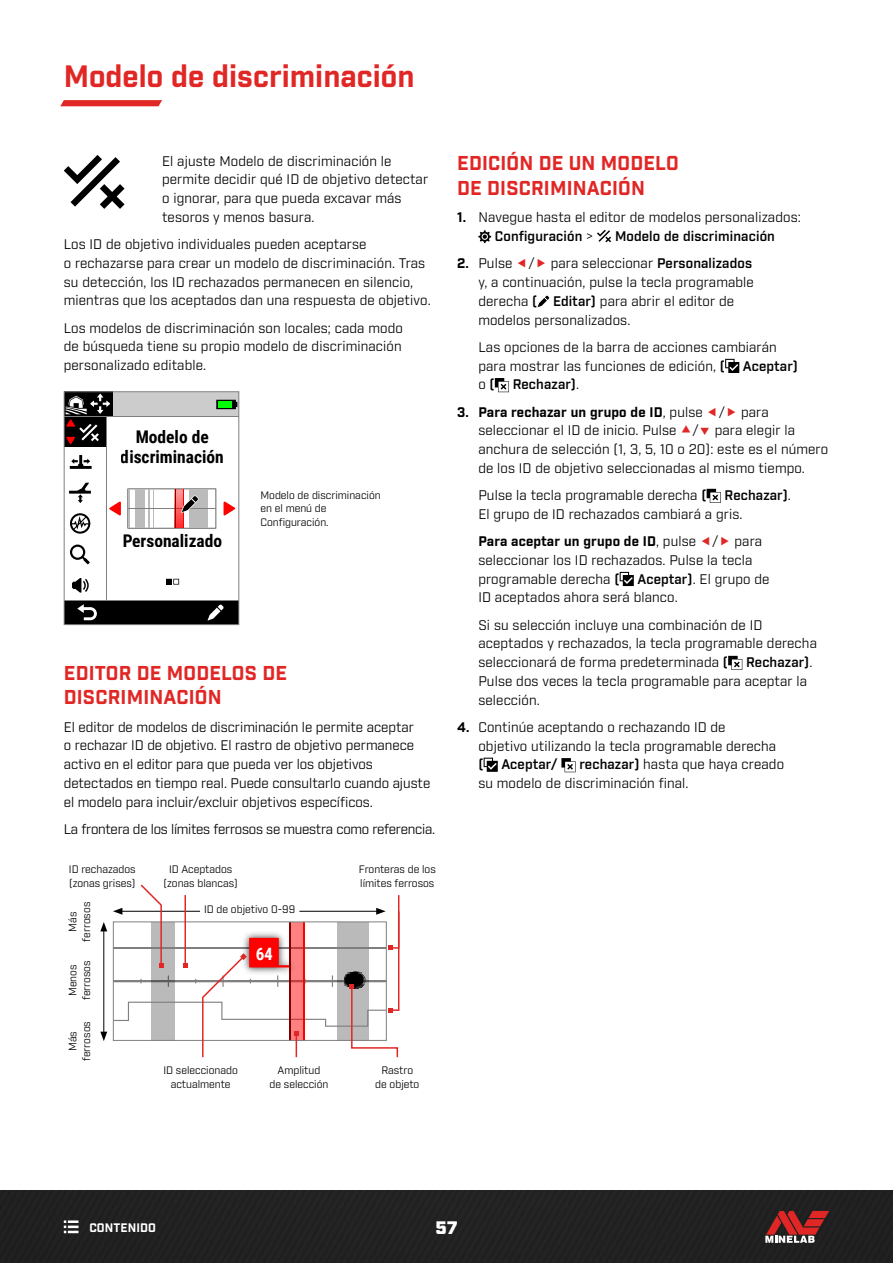
<style>
.page{position:relative;width:893px;height:1263px;background:#fff}
.page>*{position:absolute;margin:0;border:0;box-sizing:border-box;transform-origin:0 0}
.H1_TOC{font:700 30px "Industry";color:#e12725}
.H2_TOC{font:700 19.5px/24.8px "Industry";letter-spacing:.01em;color:#e12725}
.t1{font:900 18px "Industry";color:#fff}
.t2{font:700 17.4px/19.6px "Roboto Condensed";color:#000;text-align:center}
.t3{font:700 17.1px "Roboto Condensed";color:#fff}
.Body{font:13.5px/18.8px "Industry";letter-spacing:.01em;color:#000}
.Body_Indent{font:13.5px/18.8px "Industry";letter-spacing:.01em;color:#000}
.Body-2{font:13.5px "Industry";letter-spacing:-.015em;color:#000}
.Body_Indent-2{font:600 13.5px "Industry";letter-spacing:.01em;color:#000}
.t4{font:700 12px "Industry";letter-spacing:.01em;color:#fff}
.Annotation_centre{font:10.5px/13.5px "Industry";color:#000;text-align:center}
.Annotation_Left{font:10.5px/13.5px "Industry";color:#000}
.s1{font-weight:700}
.s2{font-weight:600}
.s3{font-weight:400}
</style>
<div class="page">
<div style="left:0;top:1191px;width:893px;height:72px;background:#212121"></div>
<svg style="left:60px;top:100px;width:102px;height:6px"></svg>
<svg style="left:765px;top:1211px;width:64px;height:32px;background:#863b3b"></svg>
<svg style="left:64px;top:1220px;width:15px;height:13px"></svg>
<hr style="left:106px;top:416px;width:1px;height:184px;background:#7f7f7f">
<svg style="left:70px;top:455px;width:22px;height:14px"></svg>
<svg style="left:69px;top:483px;width:22px;height:20px"></svg>
<svg style="left:70px;top:513px;width:20px;height:21px"></svg>
<svg style="left:70px;top:544px;width:20px;height:20px"></svg>
<svg style="left:72px;top:578px;width:17px;height:15px"></svg>
<div style="left:64px;top:416px;width:42px;height:31px;background:#000"></div>
<svg style="left:166px;top:579px;width:13px;height:6px"></svg>
<svg style="left:127px;top:488px;width:89px;height:40px"></svg>
<svg style="left:109px;top:501px;width:12px;height:14px"></svg>
<svg style="left:224px;top:502px;width:11px;height:14px"></svg>
<div style="left:64px;top:601px;width:175px;height:24px;background:#000"></div>
<hr style="left:64px;top:600px;width:175px;height:1px;background:#7f7f7f">
<svg style="left:77px;top:604px;width:20px;height:16px"></svg>
<div style="left:64px;top:392px;width:175px;height:24px;background:#ccc"></div>
<hr style="left:64px;top:416px;width:175px;height:1px;background:#7f7f7f">
<div style="left:88px;top:392px;width:24px;height:24px;background:#000"></div>
<div style="left:64px;top:392px;width:24px;height:24px;background:#000"></div>
<svg style="left:66px;top:394px;width:44px;height:50px"></svg>
<svg style="left:216px;top:400px;width:21px;height:9px"></svg>
<div style="left:218px;top:401px;width:14px;height:7px;background:#0f0"></div>
<svg style="left:207px;top:604px;width:17px;height:17px"></svg>
<div style="left:64px;top:391px;width:175px;height:234px;border:1px solid #808080"></div>
<hr style="left:103px;top:929px;width:1px;height:105px;background:#000">
<svg style="left:100px;top:922px;width:7px;height:9px"></svg>
<svg style="left:100px;top:1032px;width:7px;height:9px"></svg>
<svg style="left:113px;top:884px;width:287px;height:174px"></svg>
<svg style="left:478px;top:230px;width:13px;height:13px"></svg>
<svg style="left:597px;top:230px;width:14px;height:12px"></svg>
<svg style="left:537px;top:296px;width:12px;height:11px"></svg>
<svg style="left:725px;top:359px;width:14px;height:14px"></svg>
<svg style="left:495px;top:378px;width:14px;height:14px"></svg>
<svg style="left:707px;top:489px;width:14px;height:14px"></svg>
<svg style="left:620px;top:572px;width:14px;height:14px"></svg>
<svg style="left:728px;top:656px;width:14px;height:14px"></svg>
<svg style="left:484px;top:758px;width:14px;height:14px"></svg>
<svg style="left:561px;top:758px;width:15px;height:14px"></svg>
<svg style="left:64px;top:155px;width:61px;height:54px"></svg>
<p class="H1_TOC" style="left:64px;top:58px;width:352px">Modelo de discriminación</p>
<p class="Body" style="left:162px;top:152px;width:268px">El ajuste Modelo de discriminación le permite decidir qué ID de objetivo detectar o ignorar, para que pueda excavar más tesoros y menos basura.</p>
<p class="Body" style="left:64px;top:235px;width:367px">Los ID de objetivo individuales pueden aceptarse<br>o rechazarse para crear un modelo de discriminación. Tras su detección, los ID rechazados permanecen en silencio, mientras que los aceptados dan una respuesta de objetivo.</p>
<p class="Body" style="left:64px;top:319px;width:341px;text-align:justify">Los modelos de discriminación son locales; cada modo de búsqueda tiene su propio modelo de discriminación personalizado editable.</p>
<p class="t2" style="left:121px;top:427px;width:105px">Modelo de discriminación</p>
<p class="t2" style="left:122px;top:530px;width:101px">Personalizado</p>
<p class="Annotation_Left" style="left:260px;top:489px;width:122px">Modelo de discriminación en el menú de<br>Configuración.</p>
<p class="H2_TOC" style="left:64px;top:661px;width:225px">EDITOR DE MODELOS DE<br>DISCRIMINACIÓN</p>
<p class="Body" style="left:64px;top:718px;width:368px">El editor de modelos de discriminación le permite aceptar<br>o rechazar ID de objetivo. El rastro de objetivo permanece activo en el editor para que pueda ver los objetivos detectados en tiempo real. Puede consultarlo cuando ajuste el modelo para incluir/excluir objetivos específicos.</p>
<p class="Body-2" style="left:64px;top:821px;width:371px">La frontera de los límites ferrosos se muestra como referencia.</p>
<p class="Annotation_centre" style="left:69px;top:863px;width:68px;text-align:left">ID rechazados (zonas grises)</p>
<p class="Annotation_centre" style="left:66px;top:942px;width:41px;rotate:-90deg">Más ferrosos</p>
<p class="Annotation_centre" style="left:66px;top:1000px;width:41px;rotate:-90deg">Menos ferrosos</p>
<p class="Annotation_centre" style="left:66px;top:1061px;width:41px;rotate:-90deg">Más ferrosos</p>
<p class="Annotation_centre" style="left:164px;top:863px;width:76px">ID Aceptados (zonas blancas)</p>
<p class="Annotation_centre" style="left:204px;top:903px;width:93px">ID de objetivo 0-99</p>
<p class="t3" style="left:255px;top:942px;width:19px">64</p>
<p class="Annotation_centre" style="left:163px;top:1064px;width:76px">ID seleccionado actualmente</p>
<p class="Annotation_centre" style="left:270px;top:1064px;width:60px">Amplitud<br>de selección</p>
<p class="Annotation_centre" style="left:359px;top:863px;width:79px;text-align:left">Fronteras de los límites ferrosos</p>
<p class="Annotation_centre" style="left:375px;top:1064px;width:46px">Rastro de objeto</p>
<p class="H2_TOC" style="left:457px;top:152px;width:223px">EDICIÓN DE UN MODELO<br>DE DISCRIMINACIÓN</p>
<p class="Body" style="left:495px;top:208px;width:307px;text-indent:-38px"><span class="s1">1.</span> Navegue hasta el editor de modelos personalizados:<br><span class="s2">Configuración</span> &gt;</p>
<p class="Body_Indent-2" style="left:615px;top:228px;width:161px">Modelo de discriminación</p>
<p class="Body" style="left:478px;top:254px;width:277px;text-indent:-21px"><span class="s1">2.</span> Pulse / para seleccionar <span class="s2">Personalizados </span>y, a continuación, pulse la tecla programable derecha <span class="s2">( Editar)</span> para abrir el editor de modelos personalizados.</p>
<p class="Body_Indent" style="left:478px;top:338px;width:300px">Las opciones de la barra de acciones cambiarán para mostrar las funciones de edición, <span class="s2">(</span></p>
<p class="Body_Indent-2" style="left:743px;top:358px;width:57px">Aceptar)</p>
<p class="Body_Indent" style="left:478px;top:375px;width:18px">o <span class="s2">(</span></p>
<p class="Body_Indent-2" style="left:513px;top:376px;width:66px">Rechazar)<span class="s3">.</span></p>
<p class="Body" style="left:478px;top:403px;width:351px;text-indent:-21px"><span class="s1">3. Para rechazar un grupo de ID</span>, pulse / para seleccionar el ID de inicio. Pulse / para elegir la anchura de selección (1, 3, 5, 10 o 20): este es el número de los ID de objetivo seleccionadas al mismo tiempo.</p>
<p class="Body_Indent" style="left:478px;top:486px;width:230px">Pulse la tecla programable derecha <span class="s2">(</span></p>
<p class="Body_Indent" style="left:478px;top:486px;width:312px;text-indent:246px"><span class="s2">Rechazar)</span>.<br>El grupo de ID rechazados cambiará a gris.</p>
<p class="Body_Indent" style="left:478px;top:532px;width:285px"><span class="s1">Para aceptar un grupo de ID</span>, pulse / para seleccionar los ID rechazados. Pulse la tecla programable derecha <span class="s2">(</span></p>
<p class="Body_Indent" style="left:478px;top:570px;width:293px;text-indent:159px"><span class="s2">Aceptar)</span>. El grupo de<br>ID aceptados ahora será blanco.</p>
<p class="Body_Indent" style="left:478px;top:616px;width:340px">Si su selección incluye una combinación de ID aceptados y rechazados, la tecla programable derecha seleccionará de forma predeterminada <span class="s2">(</span></p>
<p class="Body_Indent" style="left:478px;top:653px;width:334px;text-indent:268px"><span class="s2">Rechazar)</span>.<br>Pulse dos veces la tecla programable para aceptar la selección.</p>
<p class="Body" style="left:478px;top:718px;width:299px;text-indent:-21px"><span class="s1">4.</span> Continúe aceptando o rechazando ID de objetivo utilizando la tecla programable derecha <span class="s2">(</span></p>
<p class="Body" style="left:478px;top:755px;width:307px;text-indent:101px"><span class="s2">rechazar)</span> hasta que haya creado su modelo de discriminación final.</p>
<p class="Body_Indent-2" style="left:501px;top:756px;width:58px">Aceptar/</p>
<p class="t4" style="left:89px;top:1220px;width:68px">CONTENIDO</p>
<h3 class="t1" style="left:435px;top:1217px;width:24px">57</h3>
</div>
